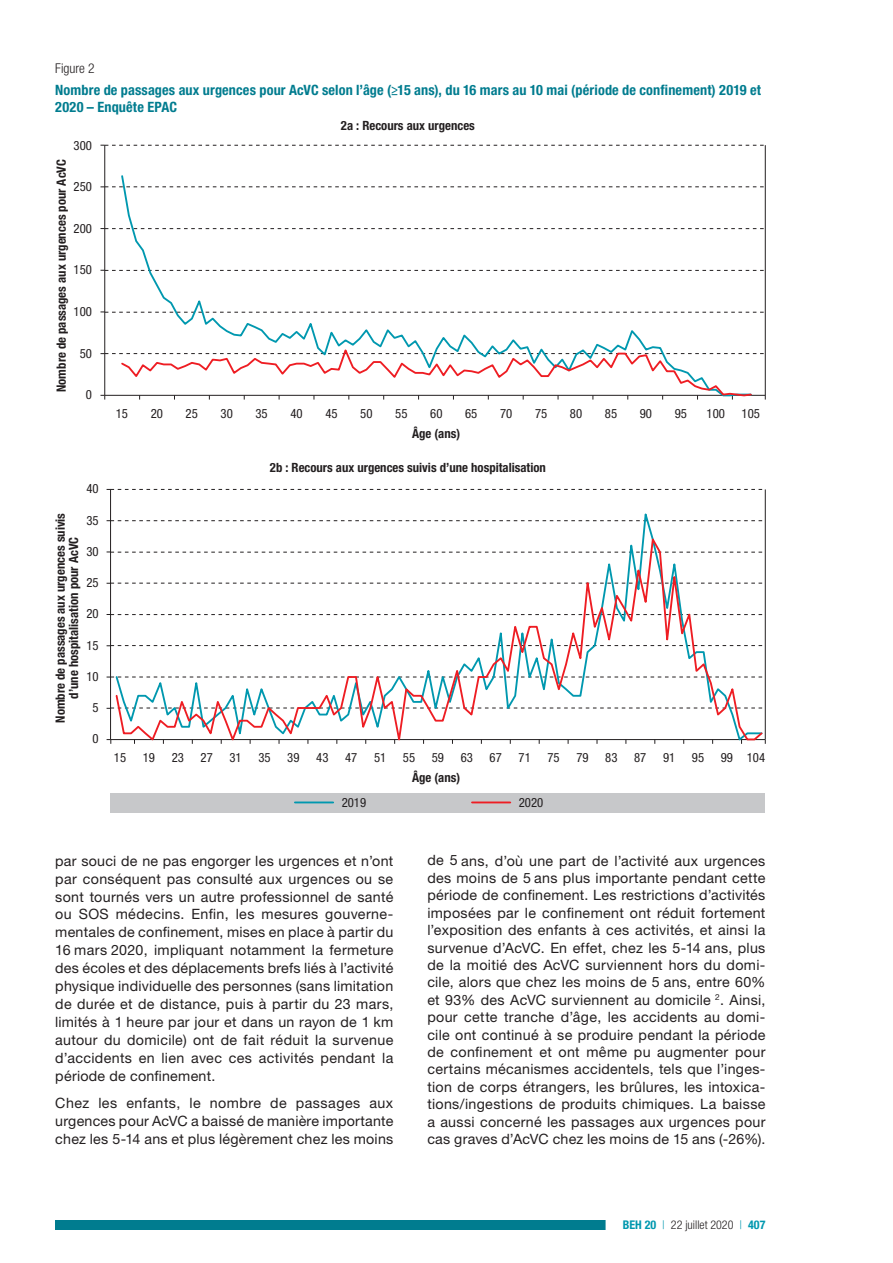
<style>
.page{position:relative;width:893px;height:1263px;background:#fff}
.page>*{position:absolute;margin:0;border:0;box-sizing:border-box;transform-origin:0 0}
.t1{font:14.25px/17.4px "Helvetica Neue LT Std";letter-spacing:.02em;color:#231f20;text-align:justify}
.t2{font:700 condensed 14.25px/17.1px "Helvetica Neue LT Std";letter-spacing:.01em;color:#007c8f}
.t3{font:300 condensed 13.5px "Helvetica Neue LT Std";color:#231f20}
.t4{font:700 condensed 12.75px/13.5px "Helvetica Neue LT Std";color:#231f20;text-align:center}
.t5{font:condensed 12.75px "Helvetica Neue LT Std";color:#231f20}
.t6{font:300 condensed 12px "Helvetica Neue LT Std";color:#231f20}
.s1{font-weight:700;color:#0098af}
.s2{color:#0098af}
</style>
<div class="page">
<div style="left:55px;top:1220px;width:596px;height:10px;background:#007c8f"></div>
<div style="left:606px;top:1219px;width:177px;height:12px;background:#fff"></div>
<div style="left:111px;top:793px;width:654px;height:19px;background:#c7c8ca"></div>
<hr style="left:472px;top:801px;width:38px;height:2px;background:#ee1d23">
<hr style="left:295px;top:801px;width:38px;height:2px;background:#0098af">
<hr style="left:104px;top:145px;width:1px;height:250px;background:#231f20">
<hr style="left:765px;top:145px;width:1px;height:250px;background:#231f20">
<svg style="left:101px;top:312px;width:664px;height:1px"></svg>
<svg style="left:101px;top:270px;width:664px;height:1px"></svg>
<svg style="left:101px;top:228px;width:664px;height:1px"></svg>
<svg style="left:101px;top:187px;width:664px;height:1px"></svg>
<svg style="left:101px;top:145px;width:664px;height:1px"></svg>
<hr style="left:111px;top:739px;width:654px;height:1px;background:#231f20">
<hr style="left:110px;top:489px;width:1px;height:250px;background:#231f20">
<hr style="left:765px;top:489px;width:1px;height:250px;background:#231f20">
<svg style="left:107px;top:739px;width:5px;height:5px"></svg>
<svg style="left:107px;top:489px;width:658px;height:1px"></svg>
<svg style="left:120px;top:175px;width:633px;height:170px"></svg>
<svg style="left:101px;top:345px;width:665px;height:55px"></svg>
<svg style="left:114px;top:513px;width:649px;height:20px"></svg>
<svg style="left:114px;top:533px;width:650px;height:211px"></svg>
<p class="t3" style="left:55px;top:61px;width:41px">Figure 2</p>
<p class="t2" style="left:55px;top:81px;width:707px">Nombre de passages aux urgences pour AcVC selon l’âge (≥15 ans), du 16 mars au 10 mai (période de confinement) 2019 et<br>2020 – Enquête EPAC</p>
<p class="t5" style="left:74px;top:138px;width:20px">300</p>
<p class="t4" style="left:54px;top:392px;width:234px;rotate:-90deg">Nombre de passages aux urgences pour AcVC</p>
<p class="t5" style="left:74px;top:179px;width:20px">250</p>
<p class="t5" style="left:74px;top:221px;width:20px">200</p>
<p class="t5" style="left:74px;top:263px;width:20px">150</p>
<p class="t5" style="left:74px;top:304px;width:20px">100</p>
<p class="t5" style="left:80px;top:346px;width:14px">50</p>
<p class="t5" style="left:86px;top:387px;width:8px">0</p>
<p class="t5" style="left:86px;top:481px;width:14px">40</p>
<p class="t4" style="left:53px;top:723px;width:211px;rotate:-90deg">Nombre de passages aux urgences suivis d’une hospitalisation pour AcVC</p>
<p class="t5" style="left:86px;top:513px;width:14px">35</p>
<p class="t5" style="left:86px;top:544px;width:14px">30</p>
<p class="t5" style="left:86px;top:575px;width:14px">25</p>
<p class="t5" style="left:86px;top:606px;width:14px">20</p>
<p class="t5" style="left:86px;top:638px;width:14px">15</p>
<p class="t5" style="left:86px;top:669px;width:14px">10</p>
<p class="t5" style="left:93px;top:700px;width:8px">5</p>
<p class="t5" style="left:93px;top:731px;width:8px">0</p>
<p class="t4" style="left:341px;top:119px;width:135px">2a : Recours aux urgences</p>
<p class="t5" style="left:116px;top:406px;width:14px">15</p>
<p class="t5" style="left:151px;top:406px;width:14px">20</p>
<p class="t5" style="left:186px;top:406px;width:14px">25</p>
<p class="t5" style="left:221px;top:406px;width:14px">30</p>
<p class="t5" style="left:255px;top:406px;width:14px">35</p>
<p class="t5" style="left:290px;top:406px;width:14px">40</p>
<p class="t5" style="left:325px;top:406px;width:14px">45</p>
<p class="t5" style="left:360px;top:406px;width:14px">50</p>
<p class="t5" style="left:395px;top:406px;width:14px">55</p>
<p class="t5" style="left:430px;top:406px;width:14px">60</p>
<p class="t5" style="left:465px;top:406px;width:14px">65</p>
<p class="t5" style="left:500px;top:406px;width:14px">70</p>
<p class="t5" style="left:535px;top:406px;width:14px">75</p>
<p class="t5" style="left:570px;top:406px;width:14px">80</p>
<p class="t5" style="left:605px;top:406px;width:14px">85</p>
<p class="t5" style="left:640px;top:406px;width:14px">90</p>
<p class="t5" style="left:675px;top:406px;width:14px">95</p>
<p class="t5" style="left:707px;top:406px;width:20px">100</p>
<p class="t5" style="left:741px;top:406px;width:20px">105</p>
<p class="t4" style="left:412px;top:426px;width:50px">Âge (ans)</p>
<p class="t4" style="left:270px;top:461px;width:277px">2b : Recours aux urgences suivis d’une hospitalisation</p>
<p class="t5" style="left:114px;top:750px;width:14px">15</p>
<p class="t5" style="left:143px;top:750px;width:14px">19</p>
<p class="t5" style="left:172px;top:750px;width:14px">23</p>
<p class="t5" style="left:201px;top:750px;width:14px">27</p>
<p class="t5" style="left:230px;top:750px;width:14px">31</p>
<p class="t5" style="left:258px;top:750px;width:14px">35</p>
<p class="t5" style="left:287px;top:750px;width:14px">39</p>
<p class="t5" style="left:316px;top:750px;width:14px">43</p>
<p class="t5" style="left:345px;top:750px;width:14px">47</p>
<p class="t5" style="left:374px;top:750px;width:14px">51</p>
<p class="t5" style="left:403px;top:750px;width:14px">55</p>
<p class="t5" style="left:432px;top:750px;width:14px">59</p>
<p class="t5" style="left:461px;top:750px;width:14px">63</p>
<p class="t5" style="left:490px;top:750px;width:14px">67</p>
<p class="t5" style="left:519px;top:750px;width:14px">71</p>
<p class="t5" style="left:547px;top:750px;width:14px">75</p>
<p class="t5" style="left:576px;top:750px;width:14px">79</p>
<p class="t5" style="left:605px;top:750px;width:14px">83</p>
<p class="t5" style="left:634px;top:750px;width:14px">87</p>
<p class="t5" style="left:663px;top:750px;width:14px">91</p>
<p class="t5" style="left:692px;top:750px;width:14px">95</p>
<p class="t5" style="left:721px;top:750px;width:46px">99 104</p>
<p class="t4" style="left:412px;top:771px;width:50px">Âge (ans)</p>
<p class="t5" style="left:342px;top:795px;width:26px">2019</p>
<p class="t5" style="left:519px;top:795px;width:26px">2020</p>
<p class="t1" style="left:55px;top:851px;width:340px;line-height:18px">par souci de ne pas engorger les urgences et n’ont par conséquent pas consulté aux urgences ou se sont tournés vers un autre professionnel de santé ou SOS médecins. Enfin, les mesures gouverne&shy;mentales de confinement, mises en place à partir du 16 mars 2020, impliquant notamment la fermeture des écoles et des déplacements brefs liés à l’activité physique individuelle des personnes (sans limitation de durée et de distance, puis à partir du 23 mars, limités à 1 heure par jour et dans un rayon de 1 km autour du domicile) ont de fait réduit la survenue d’accidents en lien avec ces activités pendant la période de confinement.</p>
<p class="t1" style="left:55px;top:1093px;width:340px;line-height:18px">Chez les enfants, le nombre de passages aux urgences pour AcVC a baissé de manière importante chez les 5-14 ans et plus légèrement chez les moins</p>
<p class="t1" style="left:427px;top:851px;width:340px">de 5 ans, d’où une part de l’activité aux urgences des moins de 5 ans plus importante pendant cette période de confinement. Les restrictions d’activités imposées par le confinement ont réduit fortement l’exposition des enfants à ces activités, et ainsi la survenue d’AcVC. En effet, chez les 5-14 ans, plus de la moitié des AcVC surviennent hors du domi&shy;cile, alors que chez les moins de 5 ans, entre 60% et 93% des AcVC surviennent au domicile <sup>2</sup>. Ainsi, pour cette tranche d’âge, les accidents au domi&shy;cile ont continué à se produire pendant la période de confinement et ont même pu augmenter pour certains mécanismes accidentels, tels que l’inges&shy;tion de corps étrangers, les brûlures, les intoxica&shy;tions/ingestions de produits chimiques. La baisse a aussi concerné les passages aux urgences pour cas graves d’AcVC chez les moins de 15 ans (-26%).</p>
<p class="t6" style="left:623px;top:1218px;width:144px"><span class="s1">BEH 20</span> <span class="s2">|</span> 22 juillet 2020 <span class="s2">|</span> <span class="s1">407</span></p>
</div>
